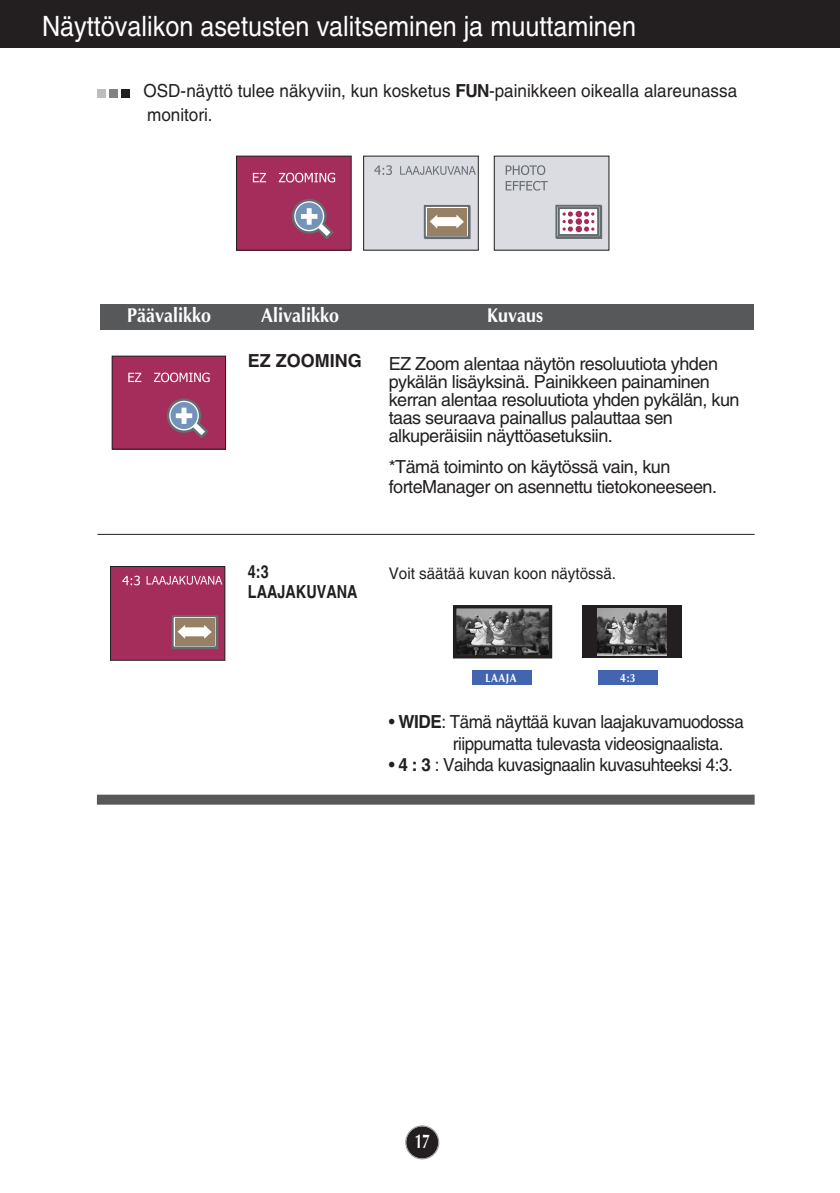
<style>
.page{position:relative;width:840px;height:1193px;background:#fff}
.page>*{position:absolute;margin:0;border:0;box-sizing:border-box;transform-origin:0 0}
.t1{font:28px "Helvetica";color:#fff;scale:.9 1}
.t2{font:700 20px "Optima";color:#fff;scale:.9 1}
.t3{font:700 20px "Optima";color:#fff;scale:.7 1}
.t4{font:18px/18px "Helvetica";letter-spacing:-.03em;color:#231f20}
.t5{font:18px/21.6px "Helvetica";letter-spacing:-.03em;color:#231f20;scale:.95 1}
.t6{font:18px/24px "Helvetica";color:#231f20;scale:.95 1}
.t7{font:700 18px/20px "Helvetica";color:#231f20;scale:.8 1}
.t8{font:700 18px "Helvetica";color:#231f20}
.t9{font:16px "Helvetica";color:#231f20;scale:.95 1}
.t10{font:700 12px "Optima";letter-spacing:.055em;color:#fff;scale:.85 1}
.s1{font-weight:700}
</style>
<div class="page">
<div style="left:406px;top:1126px;width:32px;height:32px;background:#231f20;border-radius:50%"></div>
<div style="left:405px;top:1125px;width:34px;height:34px;border:1px solid #939598;border-radius:50%"></div>
<div style="left:0;top:0;width:840px;height:48px;background:#231f20"></div>
<div style="left:97px;top:795px;width:657px;height:10px;background:#57585a"></div>
<div style="left:100px;top:305px;width:653px;height:25px;background:#57585a"></div>
<hr style="left:97px;top:534px;width:657px;height:1px;background:#231f20">
<div style="left:121px;top:89px;width:8px;height:8px;background:#231f20"></div>
<div style="left:109px;top:89px;width:8px;height:8px;background:#808285"></div>
<div style="left:97px;top:89px;width:8px;height:8px;background:#bcbdc0"></div>
<div style="left:236px;top:156px;width:115px;height:94px;background:#a52d5c"></div>
<div style="left:236px;top:156px;width:116px;height:95px;border:1px solid #231f20"></div>
<div style="left:364px;top:156px;width:114px;height:94px;background:#dadce2"></div>
<div style="left:363px;top:156px;width:116px;height:95px;border:1px solid #231f20"></div>
<svg style="left:253px;top:173px;width:13px;height:9px"></svg>
<svg style="left:279px;top:173px;width:56px;height:9px"></svg>
<svg style="left:374px;top:165px;width:18px;height:10px"></svg>
<div style="left:494px;top:156px;width:115px;height:94px;background:#dadce2"></div>
<svg style="left:506px;top:165px;width:39px;height:10px"></svg>
<svg style="left:506px;top:181px;width:42px;height:10px"></svg>
<svg style="left:291px;top:199px;width:43px;height:40px"></svg>
<div style="left:424px;top:206px;width:46px;height:33px;border:2px solid #656c70"></div>
<div style="left:424px;top:205px;width:46px;height:33px;border:2px solid #656c70"></div>
<div style="left:427px;top:208px;width:40px;height:27px;background:#978064"></div>
<svg style="left:430px;top:215px;width:8px;height:14px"></svg>
<svg style="left:455px;top:214px;width:9px;height:15px"></svg>
<div style="left:436px;top:217px;width:22px;height:9px;background:#fff"></div>
<div style="left:556px;top:206px;width:46px;height:33px;border:2px solid #656c70"></div>
<div style="left:556px;top:206px;width:44px;height:31px;background:#fff"></div>
<div style="left:555px;top:205px;width:46px;height:33px;border:2px solid #656c70"></div>
<div style="left:575px;top:211px;width:7px;height:6px;background:#a52d5c;border-radius:50%"></div>
<svg style="left:584px;top:211px;width:10px;height:21px"></svg>
<svg style="left:562px;top:211px;width:11px;height:21px"></svg>
<div style="left:575px;top:218px;width:7px;height:7px;background:#a52d5c;border-radius:50%"></div>
<div style="left:575px;top:226px;width:7px;height:6px;background:#a52d5c;border-radius:50%"></div>
<div style="left:558px;top:207px;width:41px;height:29px;border:2px solid #656c70"></div>
<svg style="left:400px;top:166px;width:76px;height:9px"></svg>
<div style="left:112px;top:356px;width:113px;height:93px;background:#a52d5c"></div>
<div style="left:112px;top:356px;width:114px;height:94px;border:1px solid #231f20"></div>
<svg style="left:128px;top:373px;width:13px;height:9px"></svg>
<svg style="left:154px;top:373px;width:56px;height:9px"></svg>
<svg style="left:166px;top:398px;width:43px;height:41px"></svg>
<div style="left:110px;top:566px;width:115px;height:94px;background:#a52d5c"></div>
<div style="left:110px;top:566px;width:115px;height:95px;border:1px solid #231f20"></div>
<svg style="left:122px;top:576px;width:18px;height:9px"></svg>
<div style="left:172px;top:616px;width:46px;height:33px;border:2px solid #656c70"></div>
<div style="left:173px;top:616px;width:44px;height:31px;background:#978064"></div>
<div style="left:172px;top:615px;width:46px;height:33px;border:2px solid #656c70"></div>
<div style="left:175px;top:618px;width:39px;height:28px;background:#978064"></div>
<svg style="left:177px;top:625px;width:9px;height:14px"></svg>
<svg style="left:203px;top:625px;width:9px;height:14px"></svg>
<div style="left:184px;top:627px;width:22px;height:9px;background:#fff"></div>
<svg style="left:147px;top:576px;width:75px;height:9px"></svg>
<img style="left:457px;top:609px;width:91px;height:45px">
<div style="left:453px;top:605px;width:99px;height:53px;border:3px solid #231f20"></div>
<div style="left:582px;top:605px;width:99px;height:53px;background:#231f20"></div>
<img style="left:598px;top:609px;width:68px;height:47px">
<div style="left:472px;top:671px;width:60px;height:14px;background:#4365b0"></div>
<div style="left:598px;top:670px;width:60px;height:15px;background:#4365b0"></div>
<h1 class="t1" style="left:42px;top:16px;width:661px">Näyttövalikon asetusten valitseminen ja muuttaminen</h1>
<p class="t6" style="left:144px;top:81px;width:626px">OSD-näyttö tulee näkyviin, kun kosketus <span class="s1">FUN</span>-painikkeen oikealla alareunassa monitori.</p>
<p class="t2" style="left:127px;top:307px;width:95px">Päävalikko</p>
<p class="t2" style="left:261px;top:307px;width:88px">Alivalikko</p>
<p class="t2" style="left:487px;top:307px;width:64px">Kuvaus</p>
<p class="t8" style="left:248px;top:354px;width:115px">EZ ZOOMING</p>
<p class="t4" style="left:389px;top:356px;width:352px">EZ Zoom alentaa näytön resoluutiota yhden pykälän lisäyksinä. Painikkeen painaminen kerran alentaa resoluutiota yhden pykälän, kun taas seuraava painallus palauttaa sen alkuperäisiin näyttöasetuksiin.</p>
<p class="t4" style="left:389px;top:459px;width:330px;line-height:20px">*Tämä toiminto on käytössä vain, kun forteManager on asennettu tietokoneeseen.</p>
<p class="t7" style="left:248px;top:563px;width:138px">4:3<br>LAAJAKUVANA</p>
<p class="t9" style="left:389px;top:568px;width:241px">Voit säätää kuvan koon näytössä.</p>
<p class="t10" style="left:485px;top:673px;width:38px">LAAJA</p>
<p class="t10" style="left:620px;top:673px;width:19px">4:3</p>
<p class="t5" style="left:453px;top:713px;width:308px;text-indent:-64px">• <span class="s1">WIDE</span>: Tämä näyttää kuvan laajakuvamuodossa riippumatta tulevasta videosignaalista.</p>
<p class="t5" style="left:389px;top:756px;width:364px">• <span class="s1">4 : 3</span> : Vaihda kuvasignaalin kuvasuhteeksi 4:3.</p>
<p class="t3" style="left:415px;top:1133px;width:23px">17</p>
</div>
